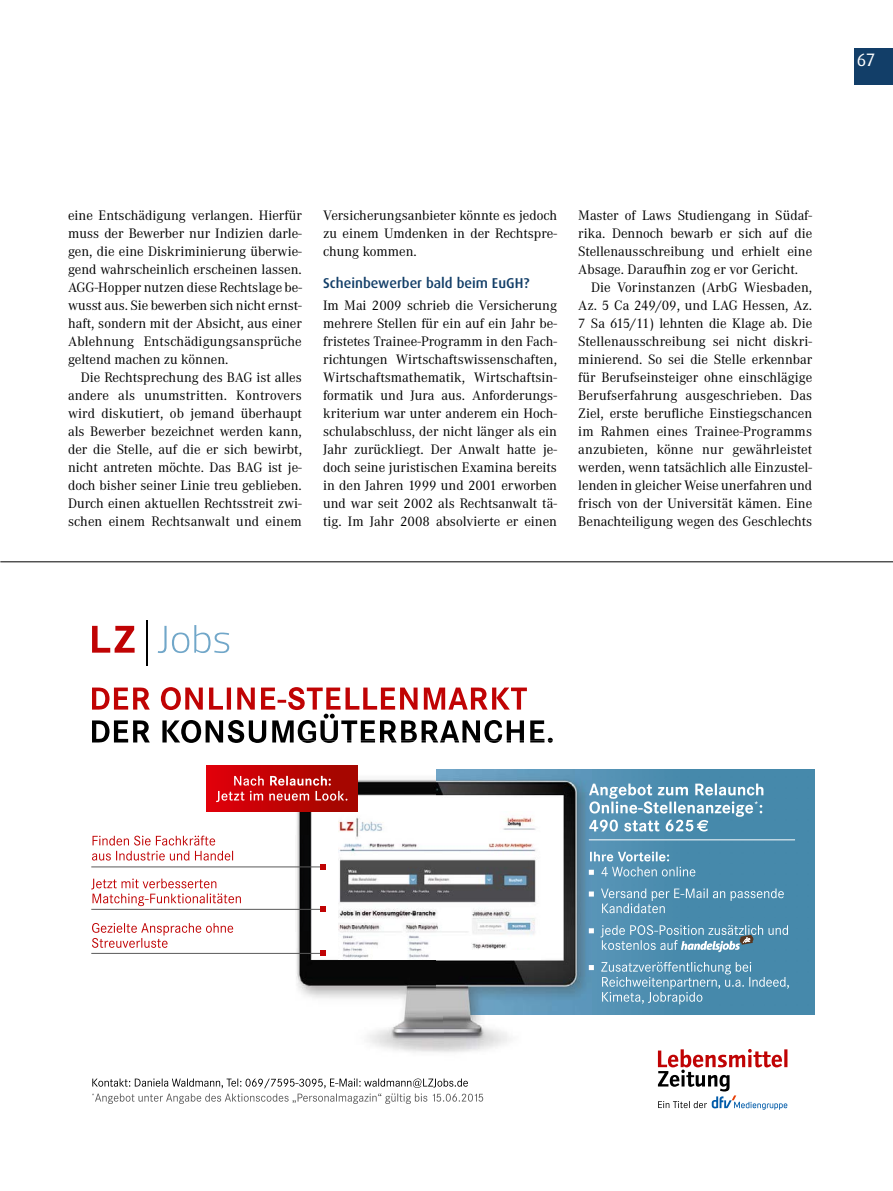
<style>
.page{position:relative;width:893px;height:1191px;background:#fff}
.page>*{position:absolute;margin:0;border:0;box-sizing:border-box;transform-origin:0 0}
.t1{font:18px "Dax";color:#fff}
.t2{font:14.25px/18px "Corporate A";color:#000;text-align:justify}
.t3{font:500 14.25px "Dax";color:#123e68}
</style>
<div class="page">
<div style="left:855px;top:49px;width:38px;height:36px;background:#123e68"></div>
<img style="left:444px;top:769px;width:370px;height:245px">
<svg style="left:92px;top:687px;width:461px;height:56px"></svg>
<svg style="left:92px;top:626px;width:43px;height:26px"></svg>
<svg style="left:158px;top:625px;width:71px;height:28px"></svg>
<hr style="left:146px;top:620px;width:1px;height:46px;background:#000">
<svg style="left:658px;top:1049px;width:129px;height:60px"></svg>
<svg style="left:91px;top:835px;width:150px;height:112px"></svg>
<img style="left:296px;top:765px;width:148px;height:70px">
<img style="left:296px;top:835px;width:30px;height:96px">
<img style="left:296px;top:931px;width:148px;height:122px">
<img style="left:444px;top:1014px;width:148px;height:39px">
<img style="left:296px;top:740px;width:5px;height:3px">
<img style="left:301px;top:740px;width:252px;height:3px">
<hr style="left:91px;top:866px;width:232px;height:1px;background:#595959">
<svg style="left:320px;top:864px;width:5px;height:5px"></svg>
<hr style="left:91px;top:909px;width:232px;height:1px;background:#595959">
<svg style="left:320px;top:906px;width:5px;height:6px"></svg>
<hr style="left:91px;top:953px;width:232px;height:1px;background:#595959">
<svg style="left:320px;top:951px;width:5px;height:5px"></svg>
<hr style="left:589px;top:839px;width:206px;height:1px;background:#fff">
<svg style="left:92px;top:1078px;width:391px;height:26px"></svg>
<img style="left:338px;top:811px;width:203px;height:149px">
<div style="left:456px;top:951px;width:79px;height:9px;background:#fff"></div>
<img style="left:207px;top:765px;width:150px;height:46px">
<svg style="left:216px;top:776px;width:131px;height:26px;background:#cc3637"></svg>
<svg style="left:589px;top:783px;width:200px;height:221px;background:#619ab7"></svg>
<hr style="left:0;top:561px;width:893px;height:1px;background:#000">
<p class="t1" style="left:857px;top:50px;width:20px">67</p>
<p class="t2" style="left:68px;top:207px;width:236px">eine Entschädigung verlangen. Hierfür muss der Bewerber nur Indizien darle&shy;gen, die eine Diskriminierung überwie&shy;gend wahrscheinlich erscheinen lassen.<br>AGG-Hopper nutzen diese Rechtslage be&shy;wusst aus. Sie bewerben sich nicht ernst&shy;haft, sondern mit der Absicht, aus einer Ablehnung Entschädigungsansprüche geltend machen zu können.</p>
<p class="t2" style="left:68px;top:369px;width:235px;text-indent:13px">Die Rechtsprechung des BAG ist alles andere als unumstritten. Kontrovers wird diskutiert, ob jemand überhaupt als Bewerber bezeichnet werden kann, der die Stelle, auf die er sich bewirbt, nicht antreten möchte. Das BAG ist je&shy;doch bisher seiner Linie treu geblieben.<br>Durch einen aktuellen Rechtsstreit zwi&shy;schen einem Rechtsanwalt und einem</p>
<p class="t2" style="left:323px;top:207px;width:235px">Versicherungsanbieter könnte es jedoch zu einem Umdenken in der Rechtspre&shy;chung kommen.</p>
<p class="t3" style="left:323px;top:274px;width:208px">Scheinbewerber bald beim EuGH?</p>
<p class="t2" style="left:323px;top:297px;width:235px">Im Mai 2009 schrieb die Versicherung mehrere Stellen für ein auf ein Jahr be&shy;fristetes Trainee-Programm in den Fach&shy;richtungen Wirtschaftswissenschaften, Wirtschaftsmathematik, Wirtschaftsin&shy;formatik und Jura aus. Anforderungs&shy;kriterium war unter anderem ein Hoch&shy;schulabschluss, der nicht länger als ein Jahr zurückliegt. Der Anwalt hatte je&shy;doch seine juristischen Examina bereits in den Jahren 1999 und 2001 erworben und war seit 2002 als Rechtsanwalt tä&shy;tig. Im Jahr 2008 absolvierte er einen</p>
<p class="t2" style="left:578px;top:207px;width:235px">Master of Laws Studiengang in Südaf-</p>
<p class="t2" style="left:578px;top:225px;width:235px">rika. Dennoch bewarb er sich auf die</p>
<p class="t2" style="left:578px;top:243px;width:235px">Stellenausschreibung und erhielt eine</p>
<p class="t2" style="left:578px;top:261px;width:221px">Absage. Daraufhin zog er vor Gericht.</p>
<p class="t2" style="left:591px;top:279px;width:223px">Die Vorinstanzen (ArbG Wiesbaden,</p>
<p class="t2" style="left:578px;top:297px;width:235px">Az. 5 Ca 249/09, und LAG Hessen, Az.</p>
<p class="t2" style="left:578px;top:315px;width:235px">7 Sa 615/11) lehnten die Klage ab. Die</p>
<p class="t2" style="left:578px;top:333px;width:235px">Stellenausschreibung sei nicht diskri-</p>
<p class="t2" style="left:578px;top:351px;width:235px">minierend. So sei die Stelle erkennbar</p>
<p class="t2" style="left:578px;top:369px;width:235px">für Berufseinsteiger ohne einschlägige</p>
<p class="t2" style="left:578px;top:387px;width:235px">Berufserfahrung ausgeschrieben. Das</p>
<p class="t2" style="left:578px;top:405px;width:235px">Ziel, erste berufliche Einstiegschancen</p>
<p class="t2" style="left:578px;top:423px;width:235px">im Rahmen eines Trainee-Programms</p>
<p class="t2" style="left:578px;top:441px;width:235px">anzubieten, könne nur gewährleistet</p>
<p class="t2" style="left:578px;top:459px;width:235px">werden, wenn tatsächlich alle Einzustel-</p>
<p class="t2" style="left:578px;top:477px;width:235px">lenden in gleicher Weise unerfahren und</p>
<p class="t2" style="left:578px;top:495px;width:235px">frisch von der Universität kämen. Eine</p>
<p class="t2" style="left:578px;top:513px;width:235px">Benachteiligung wegen des Geschlechts</p>
</div>
